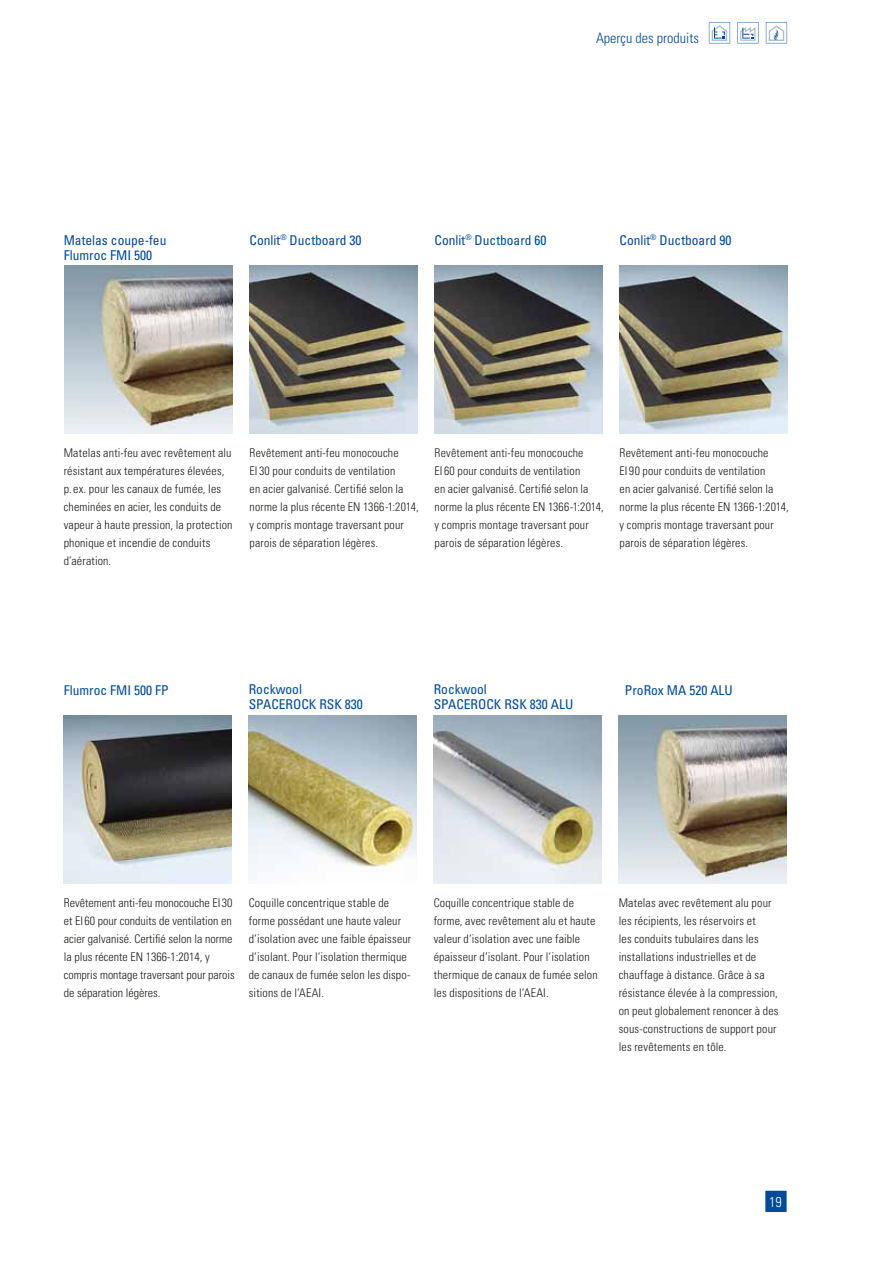
<style>
.page{position:relative;width:893px;height:1263px;background:#fff}
.page>*{position:absolute;margin:0;border:0;box-sizing:border-box;transform-origin:0 0}
.t1{font:300 condensed 14.25px "Univers";color:#004a9a}
.t2{font:300 condensed 14.25px "Univers";color:#fff}
.t3{font:condensed 13.5px/15px "Univers";color:#004a9a}
.t4{font:300 condensed 12px/18px "Univers";letter-spacing:.015em;color:#1d1d1b}
</style>
<div class="page">
<img style="left:64px;top:265px;width:168px;height:168px">
<img style="left:619px;top:716px;width:168px;height:168px">
<img style="left:249px;top:716px;width:168px;height:164px">
<img style="left:435px;top:265px;width:168px;height:168px">
<img style="left:250px;top:265px;width:168px;height:168px">
<img style="left:434px;top:716px;width:168px;height:168px">
<img style="left:620px;top:265px;width:167px;height:168px">
<img style="left:64px;top:715px;width:168px;height:168px">
<svg style="left:766px;top:22px;width:21px;height:21px"></svg>
<svg style="left:709px;top:22px;width:21px;height:21px"></svg>
<svg style="left:737px;top:22px;width:22px;height:21px"></svg>
<div style="left:766px;top:1191px;width:20px;height:20px;background:#004a9a"></div>
<div style="left:765px;top:1191px;width:22px;height:21px;border:2px solid #004a9a"></div>
<p class="t1" style="left:596px;top:32px;width:104px">Aperçu des produits</p>
<p class="t3" style="left:64px;top:234px;width:104px">Matelas coupe-feu<br>Flumroc FMI 500</p>
<p class="t3" style="left:250px;top:234px;width:113px">Conlit<sup>®</sup> Ductboard 30</p>
<p class="t3" style="left:435px;top:234px;width:113px">Conlit<sup>®</sup> Ductboard 60</p>
<p class="t3" style="left:620px;top:234px;width:113px">Conlit<sup>®</sup> Ductboard 90</p>
<p class="t4" style="left:64px;top:444px;width:170px">Matelas anti-feu avec revêtement alu résistant aux températures élevées, p. ex. pour les canaux de fumée, les cheminées en acier, les conduits de vapeur à haute pression, la protection phonique et incendie de conduits d’aération.</p>
<p class="t4" style="left:250px;top:445px;width:171px">Revêtement anti-feu monocouche<br>EI 30 pour conduits de ventilation<br>en acier galvanisé. Certifié selon la norme la plus récente EN 1366-1:2014, y compris montage traversant pour parois de séparation légères.</p>
<p class="t4" style="left:435px;top:445px;width:171px">Revêtement anti-feu monocouche<br>EI 60 pour conduits de ventilation<br>en acier galvanisé. Certifié selon la norme la plus récente EN 1366-1:2014, y compris montage traversant pour parois de séparation légères.</p>
<p class="t4" style="left:620px;top:445px;width:171px">Revêtement anti-feu monocouche<br>EI 90 pour conduits de ventilation<br>en acier galvanisé. Certifié selon la norme la plus récente EN 1366-1:2014, y compris montage traversant pour parois de séparation légères.</p>
<p class="t3" style="left:64px;top:683px;width:106px">Flumroc FMI 500 FP</p>
<p class="t3" style="left:249px;top:683px;width:116px">Rockwool<br>SPACEROCK RSK 830</p>
<p class="t3" style="left:434px;top:683px;width:141px">Rockwool<br>SPACEROCK RSK 830 ALU</p>
<p class="t3" style="left:625px;top:683px;width:109px">ProRox MA 520 ALU</p>
<p class="t4" style="left:64px;top:895px;width:172px">Revêtement anti-feu monocouche EI 30 et EI 60 pour conduits de ventilation en acier galvanisé. Certifié selon la norme la plus récente EN 1366-1:2014, y compris montage traversant pour parois de séparation légères.</p>
<p class="t4" style="left:249px;top:895px;width:164px">Coquille concentrique stable de forme possédant une haute valeur d‘isolation avec une faible épaisseur d‘isolant. Pour l‘isolation thermique de canaux de fumée selon les dispo&shy;sitions de l‘AEAI.</p>
<p class="t4" style="left:434px;top:895px;width:165px">Coquille concentrique stable de forme, avec revêtement alu et haute valeur d‘isolation avec une faible épaisseur d‘isolant. Pour l‘isolation thermique de canaux de fumée selon les dispositions de l‘AEAI.</p>
<p class="t4" style="left:619px;top:895px;width:161px">Matelas avec revêtement alu pour les récipients, les réservoirs et<br>les conduits tubulaires dans les installations industrielles et de chauffage à distance. Grâce à sa résistance élevée à la compression, on peut globalement renoncer à des sous-constructions de support pour les revêtements en tôle.</p>
<p class="t2" style="left:769px;top:1196px;width:14px">19</p>
</div>
